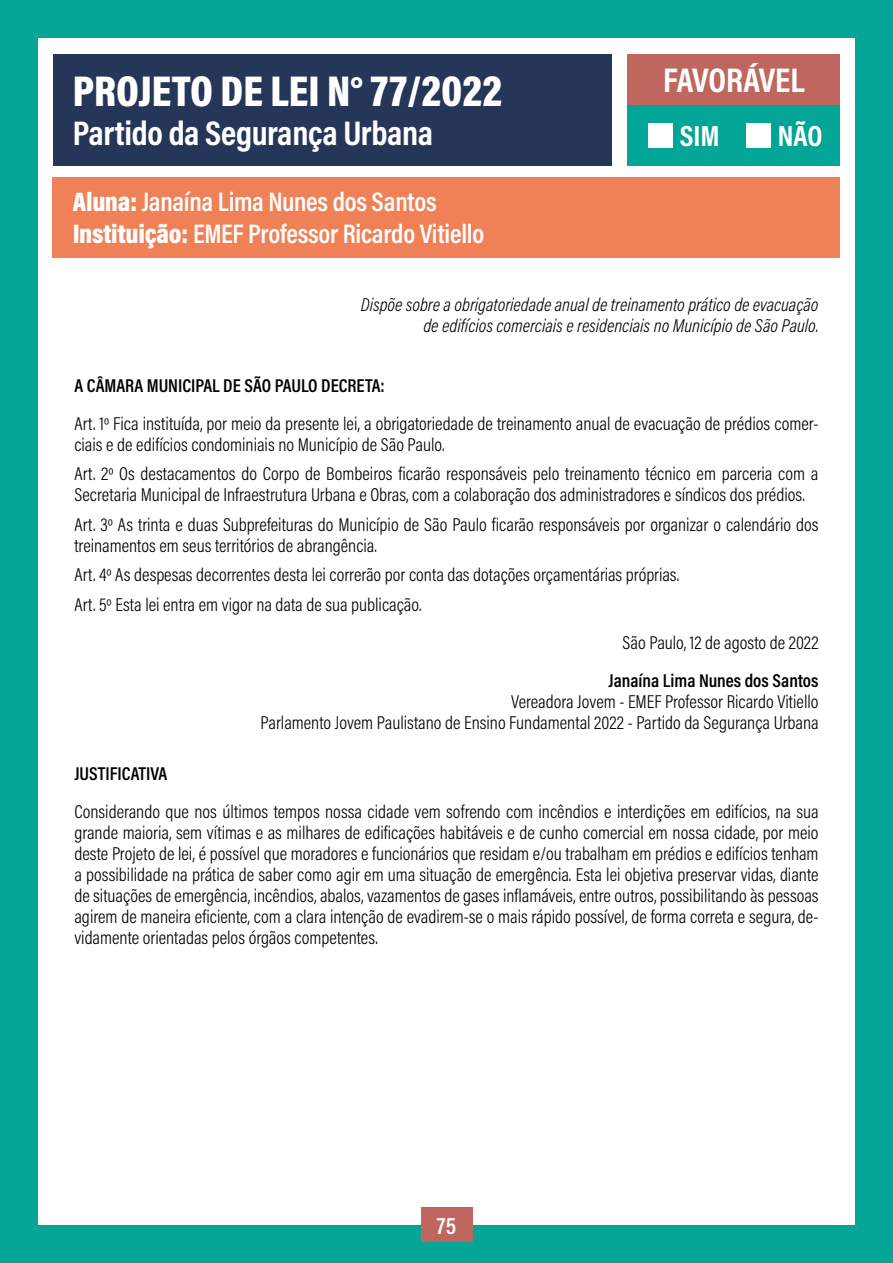
<style>
.page{position:relative;width:893px;height:1263px;background:#03a596}
.page>*{position:absolute;margin:0;border:0;box-sizing:border-box;transform-origin:0 0}
.t1{font:900 43.5px "Acumin Pro Cond";color:#fff}
.t2{font:700 34.5px "Acumin Pro Cond";letter-spacing:-.01em;color:#fff}
.t3{font:700 29.4px "Acumin Pro Cond";color:#fff}
.t4{font:600 27px/31.5px "Acumin Pro Cond";letter-spacing:-.01em;color:#fff}
.t5{font:600 24px "Acumin Pro Cond";color:#fff}
.t6{font:300 18.75px/21px "Acumin Pro Cond";color:#000}
.t7{font:italic 300 18.75px/21px "Acumin Pro Cond";color:#000;text-align:right}
.t8{font:600 18.75px "Acumin Pro Cond";color:#000}
.s1{font-weight:900}
</style>
<div class="page">
<div style="left:38px;top:38px;width:817px;height:1187px;background:#fff"></div>
<div style="left:53px;top:177px;width:787px;height:81px;background:#f08157"></div>
<div style="left:628px;top:104px;width:212px;height:62px;background:#03a596"></div>
<div style="left:628px;top:54px;width:212px;height:50px;background:#bf665e"></div>
<div style="left:648px;top:123px;width:25px;height:24px;background:#fff"></div>
<div style="left:746px;top:123px;width:25px;height:24px;background:#fff"></div>
<div style="left:53px;top:54px;width:558px;height:112px;background:#263658"></div>
<div style="left:421px;top:1208px;width:51px;height:34px;background:#bf665e"></div>
<h1 class="t1" style="left:73px;top:63px;width:431px">PROJETO DE LEI N° 77/2022</h1>
<h2 class="t2" style="left:73px;top:110px;width:362px">Partido da Segurança Urbana</h2>
<h3 class="t4" style="left:73px;top:186px;width:413px"><span class="s1">Aluna:</span> Janaína Lima Nunes dos Santos<br><span class="s1">Instituição:</span> EMEF Professor Ricardo Vitiello</h3>
<h2 class="t2" style="left:663px;top:57px;width:143px">FAVORÁVEL</h2>
<h3 class="t3" style="left:680px;top:116px;width:41px">SIM</h3>
<h3 class="t3" style="left:778px;top:116px;width:46px">NÃO</h3>
<p class="t7" style="left:361px;top:294px;width:459px">Dispõe sobre a obrigatoriedade anual de treinamento prático de evacuação de edifícios comerciais e residenciais no Município de São Paulo.</p>
<p class="t8" style="left:74px;top:373px;width:312px">A CÂMARA MUNICIPAL DE SÃO PAULO DECRETA:</p>
<p class="t6" style="left:74px;top:412px;width:746px">Art. 1º Fica instituída, por meio da presente lei, a obrigatoriedade de treinamento anual de evacuação de prédios comer&shy;ciais e de edifícios condominiais no Município de São Paulo.</p>
<p class="t6" style="left:74px;top:463px;width:745px">Art. 2º Os destacamentos do Corpo de Bombeiros ficarão responsáveis pelo treinamento técnico em parceria com a<br>Secretaria Municipal de Infraestrutura Urbana e Obras, com a colaboração dos administradores e síndicos dos prédios.</p>
<p class="t6" style="left:74px;top:513px;width:746px">Art. 3º As trinta e duas Subprefeituras do Município de São Paulo ficarão responsáveis por organizar o calendário dos treinamentos em seus territórios de abrangência.</p>
<p class="t6" style="left:74px;top:560px;width:606px;line-height:29.5px">Art. 4º As despesas decorrentes desta lei correrão por conta das dotações orçamentárias próprias.<br>Art. 5º Esta lei entra em vigor na data de sua publicação.</p>
<p class="t6" style="left:622px;top:631px;width:198px">São Paulo, 12 de agosto de 2022</p>
<p class="t8" style="left:609px;top:668px;width:211px">Janaína Lima Nunes dos Santos</p>
<p class="t6" style="left:261px;top:690px;width:559px;text-align:right">Vereadora Jovem - EMEF Professor Ricardo Vitiello<br>Parlamento Jovem Paulistano de Ensino Fundamental 2022 - Partido da Segurança Urbana</p>
<p class="t8" style="left:74px;top:761px;width:95px">JUSTIFICATIVA</p>
<p class="t6" style="left:74px;top:800px;width:746px;text-align:justify">Considerando que nos últimos tempos nossa cidade vem sofrendo com incêndios e interdições em edifícios, na sua grande maioria, sem vítimas e as milhares de edificações habitáveis e de cunho comercial em nossa cidade, por meio deste Projeto de lei, é possível que moradores e funcionários que residam e/ou trabalham em prédios e edifícios tenham a possibilidade na prática de saber como agir em uma situação de emergência. Esta lei objetiva preservar vidas, diante de situações de emergência, incêndios, abalos, vazamentos de gases inflamáveis, entre outros, possibilitando às pessoas agirem de maneira eficiente, com a clara intenção de evadirem-se o mais rápido possível, de forma correta e segura, de&shy;vidamente orientadas pelos órgãos competentes.</p>
<p class="t5" style="left:437px;top:1209px;width:21px">75</p>
</div>
